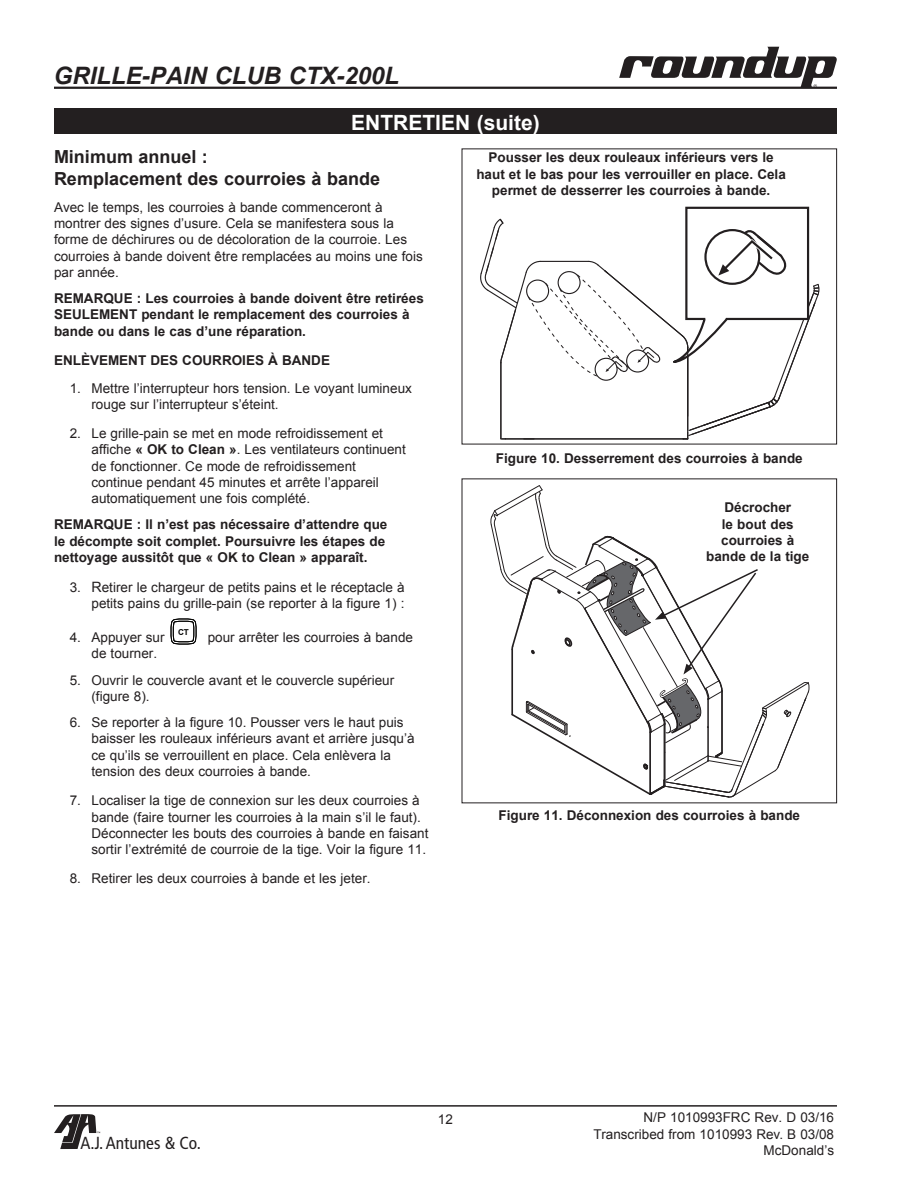
<style>
.page{position:relative;width:918px;height:1188px;background:#fff}
.page>*{position:absolute;margin:0;border:0;box-sizing:border-box;transform-origin:0 0}
.t1{font:italic 700 24px "Arial";color:#231f20}
.t2{font:700 21px "Arial";color:#fff}
.t3{font:700 18px/21.8px "Arial";color:#231f20}
.t4{font:condensed 17.4px "Frutiger LT Std";color:#231f20}
.t5{font:13.5px/16.2px "Arial";color:#231f20}
.t6{font:700 13.5px/16.2px "Arial";color:#231f20;text-align:center}
.t7{font:700 8.1px "Arial";color:#050504}
.s1{font-weight:700}
.s2{font-size:14.25px}
</style>
<div class="page">
<hr style="left:54px;top:87px;width:783px;height:2px;background:#231f20">
<hr style="left:54px;top:1105px;width:783px;height:2px;background:#231f20">
<svg style="left:619px;top:47px;width:218px;height:40px"></svg>
<svg style="left:54px;top:1114px;width:46px;height:35px"></svg>
<svg style="left:480px;top:206px;width:340px;height:233px"></svg>
<svg style="left:490px;top:485px;width:320px;height:313px"></svg>
<div style="left:54px;top:109px;width:783px;height:25px;background:#231f20"></div>
<svg style="left:170px;top:618px;width:27px;height:27px"></svg>
<h1 class="t1" style="left:54px;top:59px;width:345px">GRILLE-PAIN CLUB CTX-200L</h1>
<h2 class="t2" style="left:351px;top:109px;width:190px">Entretien (suite)</h2>
<h3 class="t3" style="left:54px;top:146px;width:328px">Minimum annuel :<br>Remplacement des courroies à bande</h3>
<p class="t5" style="left:54px;top:199px;width:370px">Avec le temps, les courroies à bande commenceront à montrer des signes d’usure. Cela se manifestera sous la forme de déchirures ou de décoloration de la courroie. Les courroies à bande doivent être remplacées au moins une fois par année.</p>
<p class="t6" style="left:54px;top:291px;width:41px">REMARQUE</p>
<p class="t6" style="left:137px;top:291px;width:288px">: Les courroies à bande doivent être retirées</p>
<p class="t6" style="left:54px;top:307px;width:10px">SEULE</p>
<p class="t6" style="left:476px;top:150px;width:311px">Pousser les deux rouleaux inférieurs vers le haut et le bas pour les verrouiller en place. Cela permet de desserrer les courroies à bande.</p>
<p class="t6" style="left:54px;top:307px;width:357px;text-align:left;text-indent:45px">MENT pendant le remplacement des courroies à bande ou dans le cas d’une réparation.</p>
<p class="t6" style="left:54px;top:353px;width:278px">Enlèvement des courroies à bande</p>
<p class="t5" style="left:92px;top:380px;width:322px;text-indent:-22px">1. Mettre l’interrupteur hors tension. Le voyant lumineux rouge sur l’interrupteur s’éteint.</p>
<p class="t5" style="left:92px;top:425px;width:316px;text-indent:-22px">2. Le grille-pain se met en mode refroidissement et affiche <span class="s1">« OK to Clean »</span>. Les ventilateurs continuent de fonctionner. Ce mode de refroidissement continue pendant 45 minutes et arrête l’appareil automatiquement une fois complété.</p>
<p class="t6" style="left:54px;top:517px;width:41px">REMARQUE</p>
<p class="t6" style="left:496px;top:451px;width:308px">Figure 10. Desserrement des courroies à bande</p>
<p class="t6" style="left:706px;top:500px;width:105px">Décrocher<br>le bout des courroies à bande de la tige</p>
<p class="t6" style="left:54px;top:517px;width:335px;text-align:left;text-indent:83px">: Il n’est pas nécessaire d’attendre que le décompte soit complet. Poursuivre les étapes de nettoyage aussitôt que « OK to Clean » apparaît.</p>
<p class="t5" style="left:70px;top:579px;width:336px;text-align:right">3. <span class="s2">R</span>etirer le chargeur de petits pains et le réceptacle à petits pains du grille-pain (se reporter à la figure 1) :</p>
<p class="t5" style="left:70px;top:629px;width:96px">4. Appuyer sur</p>
<p class="t7" style="left:178px;top:626px;width:12px">CT</p>
<p class="t5" style="left:208px;top:629px;width:207px">pour arrêter les courroies à bande</p>
<p class="t5" style="left:92px;top:646px;width:67px">de tourner.</p>
<p class="t5" style="left:92px;top:672px;width:304px;text-indent:-22px">5. Ouvrir le couvercle avant et le couvercle supérieur (figure 8).</p>
<p class="t5" style="left:92px;top:715px;width:325px;text-indent:-22px">6. Se reporter à la figure 10. Pousser vers le haut puis baisser les rouleaux inférieurs avant et arrière jusqu’à ce qu’ils se verrouillent en place. Cela enlèvera la tension des deux courroies à bande.</p>
<p class="t5" style="left:92px;top:793px;width:338px;text-indent:-22px">7. Localiser la tige de connexion sur les deux courroies à bande (faire tourner les courroies à la main s’il le faut).<br>Déconnecter les bouts des courroies à bande en faisant sortir l’extrémité de courroie de la tige. Voir la figure 11.</p>
<p class="t5" style="left:70px;top:871px;width:302px">8. Retirer les deux courroies à bande et les jeter.</p>
<p class="t6" style="left:499px;top:807px;width:303px">Figure 11. Déconnexion des courroies à bande</p>
<p class="t4" style="left:80px;top:1133px;width:122px">A.J. Antunes &amp; Co.</p>
<p class="t5" style="left:438px;top:1111px;width:17px">12</p>
<p class="t5" style="left:594px;top:1110px;width:242px;text-align:right">N/P 1010993FRC Rev. D 03/16<br>Transcribed from 1010993 Rev. B 03/08<br>McDonald’s</p>
</div>
